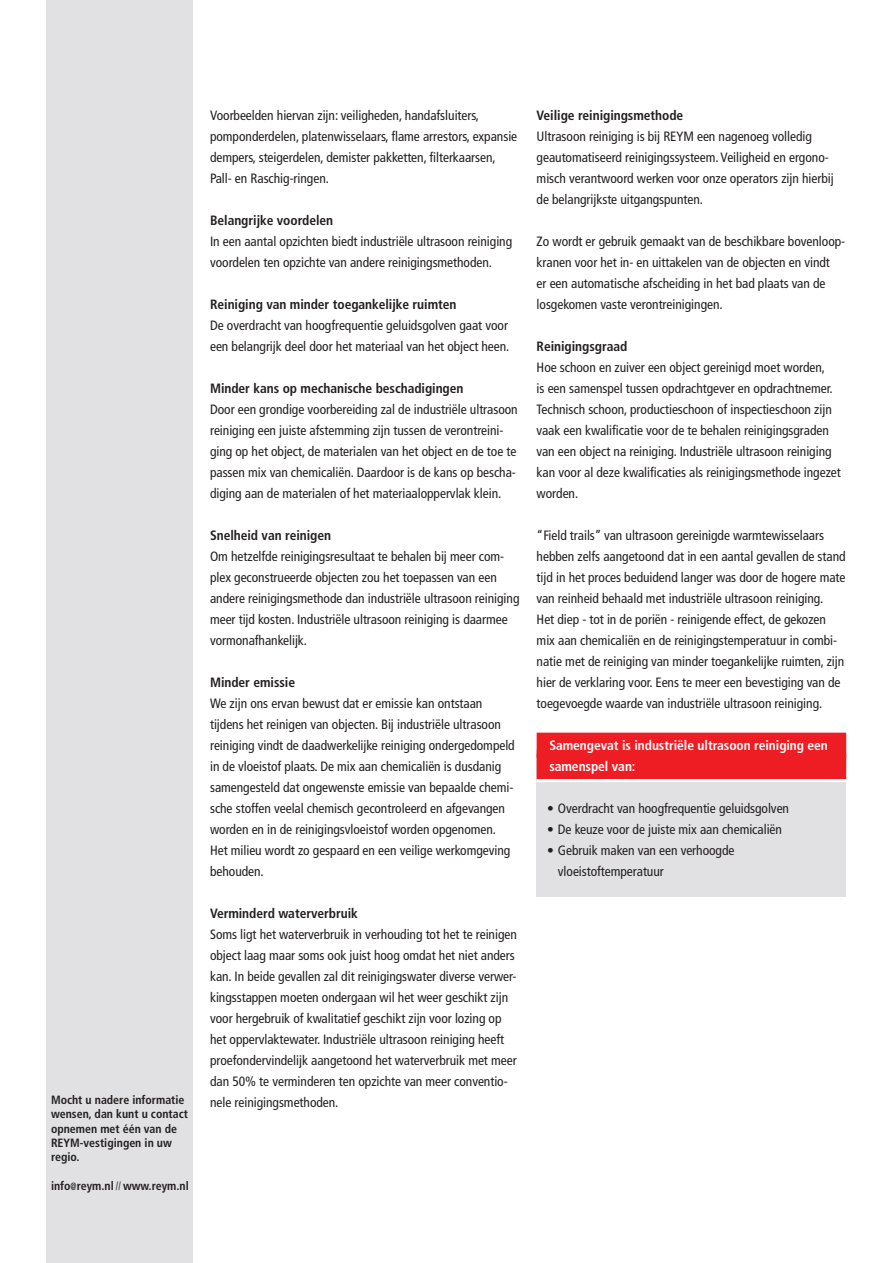
<style>
.page{position:relative;width:893px;height:1263px;background:#fff}
.page>*{position:absolute;margin:0;border:0;box-sizing:border-box;transform-origin:0 0}
.Bodytekst{font:condensed 13.5px/21px "Frutiger";letter-spacing:-.005em;color:#231f20}
.Kopjes{font:700 condensed 13.5px "Frutiger";letter-spacing:-.005em;color:#231f20}
.Kader_-_Titel{font:700 condensed 13.5px "Frutiger";letter-spacing:-.005em;color:#fff}
.Afzender{font:700 condensed 12px/14.4px "Frutiger";color:#231f20}
.s1{font-size:10.5px}
.s2{color:#30343e}
</style>
<div class="page">
<div style="left:537px;top:750px;width:309px;height:147px;background:#e1e1e3"></div>
<div style="left:537px;top:733px;width:309px;height:25px;background:#ee1d23"></div>
<div style="left:537px;top:754px;width:309px;height:25px;background:#ee1d23"></div>
<hr style="left:537px;top:779px;width:309px;height:3px;background:#fff">
<div style="left:47px;top:0;width:146px;height:1263px;background:#e1e1e3"></div>
<p class="Afzender" style="left:51px;top:1092px;width:138px">Mocht u nadere informatie wensen, dan kunt u contact opnemen met één van de<br>REYM-vestigingen in uw regio.</p>
<p class="Afzender" style="left:51px;top:1179px;width:139px">info<span class="s1">@</span>reym.nl <span class="s2">//</span> www.reym.nl</p>
<p class="Bodytekst" style="left:210px;top:104px;width:309px">Voorbeelden hiervan zijn: veiligheden, handafsluiters, pomponderdelen, platenwisselaars, flame arrestors, expansie dempers, steigerdelen, demister pakketten, filterkaarsen, Pall- en Raschig-ringen.</p>
<p class="Kopjes" style="left:210px;top:212px;width:125px">Belangrijke voordelen</p>
<p class="Bodytekst" style="left:210px;top:230px;width:304px">In een aantal opzichten biedt industriële ultrasoon reiniging voordelen ten opzichte van andere reinigingsmethoden.</p>
<p class="Kopjes" style="left:210px;top:296px;width:248px">Reiniging van minder toegankelijke ruimten</p>
<p class="Bodytekst" style="left:210px;top:314px;width:301px">De overdracht van hoogfrequentie geluidsgolven gaat voor een belangrijk deel door het materiaal van het object heen.</p>
<p class="Kopjes" style="left:210px;top:380px;width:255px">Minder kans op mechanische beschadigingen</p>
<p class="Bodytekst" style="left:210px;top:398px;width:309px">Door een grondige voorbereiding zal de industriële ultrasoon reiniging een juiste afstemming zijn tussen de verontreini&shy;ging op het object, de materialen van het object en de toe te passen mix van chemicaliën. Daardoor is de kans op bescha&shy;diging aan de materialen of het materiaaloppervlak klein.</p>
<p class="Kopjes" style="left:210px;top:527px;width:123px">Snelheid van reinigen</p>
<p class="Bodytekst" style="left:210px;top:545px;width:311px">Om hetzelfde reinigingsresultaat te behalen bij meer com&shy;plex geconstrueerde objecten zou het toepassen van een andere reinigingsmethode dan industriële ultrasoon reiniging meer tijd kosten. Industriële ultrasoon reiniging is daarmee vormonafhankelijk.</p>
<p class="Kopjes" style="left:210px;top:674px;width:87px">Minder emissie</p>
<p class="Bodytekst" style="left:210px;top:692px;width:306px">We zijn ons ervan bewust dat er emissie kan ontstaan tijdens het reinigen van objecten. Bij industriële ultrasoon reiniging vindt de daadwerkelijke reiniging ondergedompeld in de vloeistof plaats. De mix aan chemicaliën is dusdanig samengesteld dat ongewenste emissie van bepaalde chemi&shy;sche stoffen veelal chemisch gecontroleerd en afgevangen worden en in de reinigingsvloeistof worden opgenomen.<br>Het milieu wordt zo gespaard en een veilige werkomgeving behouden.</p>
<p class="Kopjes" style="left:210px;top:905px;width:149px">Verminderd waterverbruik</p>
<p class="Bodytekst" style="left:210px;top:923px;width:308px">Soms ligt het waterverbruik in verhouding tot het te reinigen object laag maar soms ook juist hoog omdat het niet anders kan. In beide gevallen zal dit reinigingswater diverse verwer&shy;kingsstappen moeten ondergaan wil het weer geschikt zijn voor hergebruik of kwalitatief geschikt zijn voor lozing op het oppervlaktewater. Industriële ultrasoon reiniging heeft proefondervindelijk aangetoond het waterverbruik met meer dan 50% te verminderen ten opzichte van meer conventio&shy;nele reinigingsmethoden.</p>
<p class="Kopjes" style="left:537px;top:107px;width:148px">Veilige reinigingsmethode</p>
<p class="Bodytekst" style="left:537px;top:125px;width:299px">Ultrasoon reiniging is bij REYM een nagenoeg volledig geautomatiseerd reinigingssysteem. Veiligheid en ergono&shy;misch verantwoord werken voor onze operators zijn hierbij de belangrijkste uitgangspunten.</p>
<p class="Bodytekst" style="left:537px;top:230px;width:310px">Zo wordt er gebruik gemaakt van de beschikbare bovenloop&shy;kranen voor het in- en uittakelen van de objecten en vindt<br>er een automatische afscheiding in het bad plaats van de losgekomen vaste verontreinigingen.</p>
<p class="Kopjes" style="left:537px;top:338px;width:92px">Reinigingsgraad</p>
<p class="Bodytekst" style="left:537px;top:356px;width:306px">Hoe schoon en zuiver een object gereinigd moet worden,<br>is een samenspel tussen opdrachtgever en opdrachtnemer.<br>Technisch schoon, productieschoon of inspectieschoon zijn vaak een kwalificatie voor de te behalen reinigingsgraden van een object na reiniging. Industriële ultrasoon reiniging kan voor al deze kwalificaties als reinigingsmethode ingezet worden.</p>
<p class="Bodytekst" style="left:537px;top:524px;width:310px">“Field trails” van ultrasoon gereinigde warmtewisselaars hebben zelfs aangetoond dat in een aantal gevallen de stand tijd in het proces beduidend langer was door de hogere mate van reinheid behaald met industriële ultrasoon reiniging.<br>Het diep - tot in de poriën - reinigende effect, de gekozen mix aan chemicaliën en de reinigingstemperatuur in combi&shy;natie met de reiniging van minder toegankelijke ruimten, zijn hier de verklaring voor. Eens te meer een bevestiging van de toegevoegde waarde van industriële ultrasoon reiniging.</p>
<p class="Kader_-_Titel" style="left:549px;top:737px;width:280px">Samengevat is industriële ultrasoon reiniging een</p>
<p class="Kader_-_Titel" style="left:549px;top:758px;width:88px">samenspel van:</p>
<p class="Bodytekst" style="left:547px;top:797px;width:243px">• Overdracht van hoogfrequentie geluidsgolven</p>
<p class="Bodytekst" style="left:547px;top:818px;width:236px">• De keuze voor de juiste mix aan chemicaliën</p>
<p class="Bodytekst" style="left:558px;top:839px;width:178px;text-indent:-11px">• Gebruik maken van een verhoogde vloeistoftemperatuur</p>
</div>
